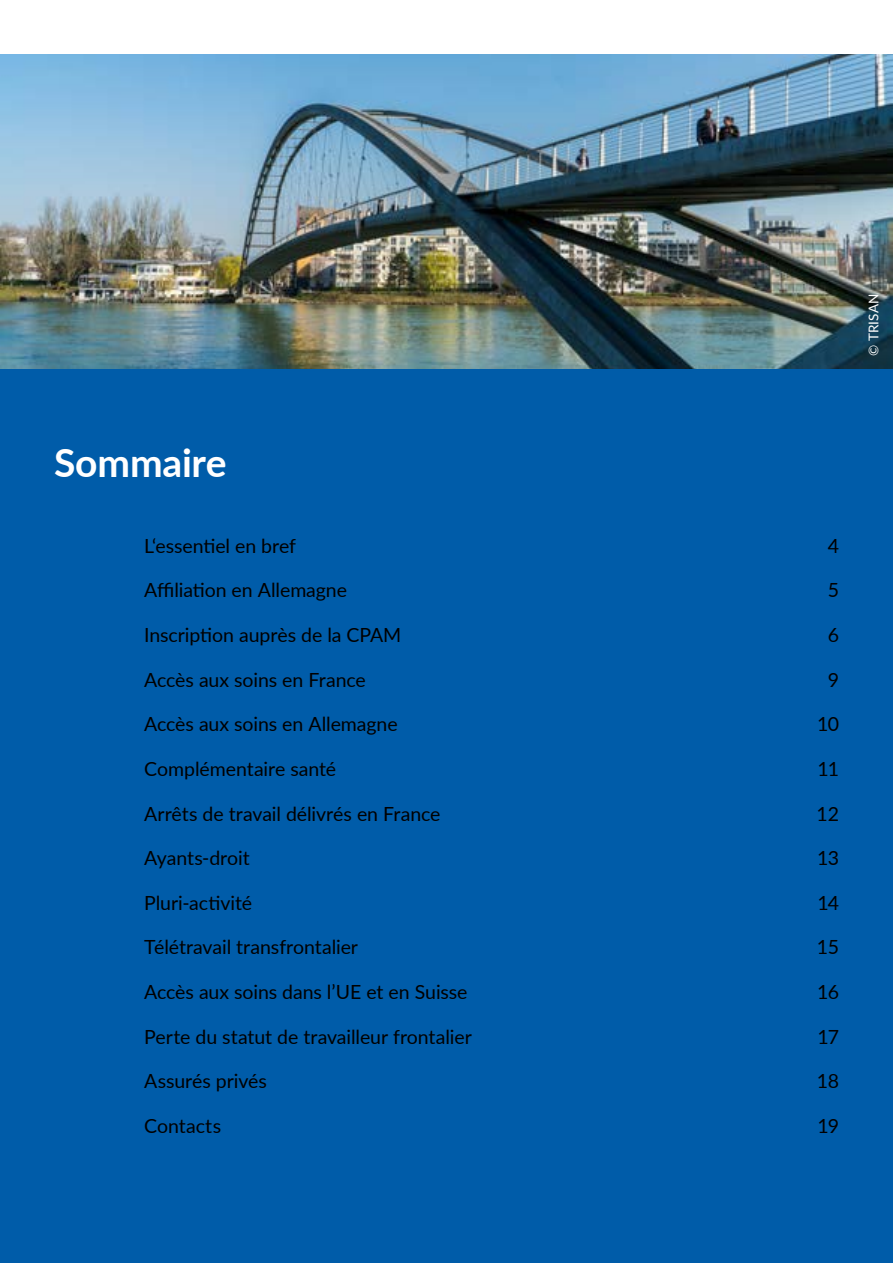
<style>
.page{position:relative;width:893px;height:1263px;background:#fff}
.page>*{position:absolute;margin:0;border:0;box-sizing:border-box;transform-origin:0 0}
.t1{font:700 39px "Lato";letter-spacing:-.005em;color:#fff}
.t2{font:19.5px "Lato";letter-spacing:-.005em;color:#000}
.t3{font:13.5px "Lato";letter-spacing:.01em;color:#fff}
</style>
<div class="page">
<div style="left:0;top:356px;width:893px;height:906px;background:#005ca9"></div>
<img style="left:0;top:54px;width:893px;height:315px">
<p class="t3" style="left:864px;top:356px;width:64px;rotate:-90deg">© TRISAN</p>
<h1 class="t1" style="left:54px;top:434px;width:174px">Sommaire</h1>
<p class="t2" style="left:144px;top:531px;width:153px">L‘essentiel en bref</p>
<p class="t2" style="left:828px;top:531px;width:13px">4</p>
<p class="t2" style="left:144px;top:576px;width:204px">Affiliation en Allemagne</p>
<p class="t2" style="left:828px;top:576px;width:13px">5</p>
<p class="t2" style="left:144px;top:621px;width:259px">Inscription auprès de la CPAM</p>
<p class="t2" style="left:828px;top:621px;width:13px">6</p>
<p class="t2" style="left:144px;top:665px;width:223px">Accès aux soins en France</p>
<p class="t2" style="left:828px;top:665px;width:13px">9</p>
<p class="t2" style="left:144px;top:710px;width:255px">Accès aux soins en Allemagne</p>
<p class="t2" style="left:817px;top:710px;width:23px">10</p>
<p class="t2" style="left:144px;top:755px;width:194px">Complémentaire santé</p>
<p class="t2" style="left:817px;top:755px;width:23px">11</p>
<p class="t2" style="left:144px;top:799px;width:298px">Arrêts de travail délivrés en France</p>
<p class="t2" style="left:817px;top:799px;width:24px">12</p>
<p class="t2" style="left:144px;top:844px;width:107px">Ayants-droit</p>
<p class="t2" style="left:817px;top:844px;width:23px">13</p>
<p class="t2" style="left:144px;top:889px;width:109px">Pluri-activité</p>
<p class="t2" style="left:817px;top:889px;width:23px">14</p>
<p class="t2" style="left:144px;top:933px;width:215px">Télétravail transfrontalier</p>
<p class="t2" style="left:817px;top:933px;width:24px">15</p>
<p class="t2" style="left:144px;top:978px;width:325px">Accès aux soins dans l’UE et en Suisse</p>
<p class="t2" style="left:817px;top:978px;width:23px">16</p>
<p class="t2" style="left:144px;top:1023px;width:329px">Perte du statut de travailleur frontalier</p>
<p class="t2" style="left:817px;top:1023px;width:23px">17</p>
<p class="t2" style="left:144px;top:1067px;width:124px">Assurés privés</p>
<p class="t2" style="left:817px;top:1067px;width:24px">18</p>
<p class="t2" style="left:144px;top:1112px;width:78px">Contacts</p>
<p class="t2" style="left:817px;top:1112px;width:23px">19</p>
</div>
